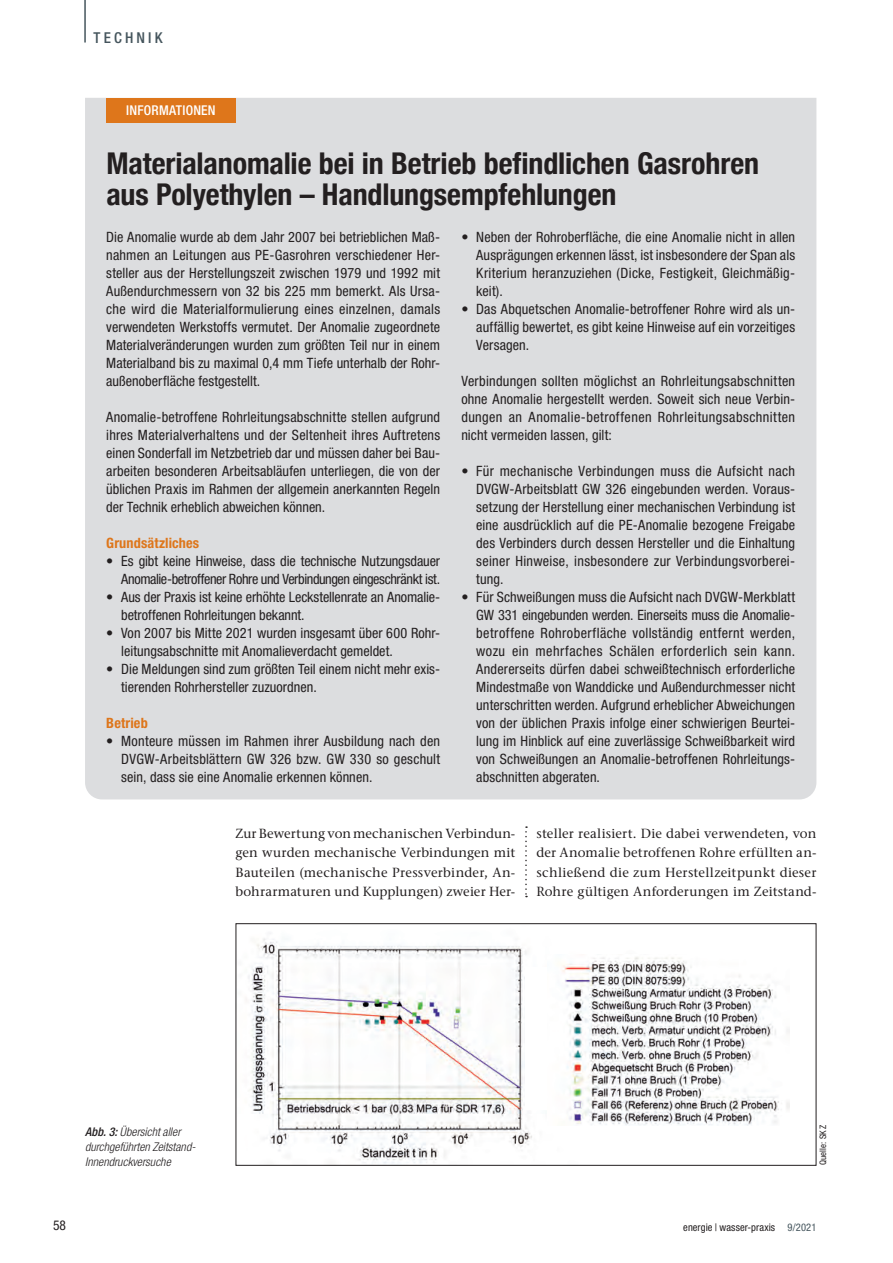
<style>
.page{position:relative;width:893px;height:1263px;background:#fff}
.page>*{position:absolute;margin:0;border:0;box-sizing:border-box;transform-origin:0 0}
.t1{font:700 condensed 30px/31.5px "Helvetica Neue";letter-spacing:-.005em;color:#231f20}
.t2{font:500 condensed 15px "Helvetica Neue LT Std";letter-spacing:.21em;color:#45555d}
.t3{font:condensed 14.25px/18px "Helvetica Neue LT Std";letter-spacing:.005em;color:#231f20;text-align:justify}
.t4{font:condensed 14.25px/18px "Helvetica Neue LT Std";letter-spacing:-.015em;color:#231f20;text-align:right}
.t5{font:700 condensed 14.25px "Helvetica Neue LT Std";letter-spacing:.01em;color:#de761b}
.t6{font:500 condensed 13.5px "Helvetica Neue LT Std";letter-spacing:.015em;color:#fff}
.t7{font:condensed 13.5px "Helvetica Neue LT Std";color:#231f20}
.t8{font:500 13.2px/19.2px "Stone Serif ITC Pro";letter-spacing:.015em;color:#231f20;text-align:justify}
.t9{font:italic 300 condensed 12px/15px "Helvetica Neue LT Std";letter-spacing:.005em;color:#231f20}
.t10{font:condensed 10.5px "Helvetica Neue LT Std";letter-spacing:.01em;color:#231f20}
.t11{font:condensed 9px "Helvetica Neue LT Std";letter-spacing:.015em;color:#231f20}
.s1{font-weight:500}
.s2{color:#45555d}
</style>
<div class="page">
<svg style="left:525px;top:826px;width:2px;height:71px"></svg>
<div style="left:85px;top:98px;width:731px;height:701px;background:#dcdddf"></div>
<div style="left:106px;top:98px;width:130px;height:25px;background:#de761b"></div>
<img style="left:246px;top:938px;width:286px;height:226px">
<div style="left:236px;top:923px;width:580px;height:243px;border:1px solid #231f20"></div>
<div style="left:525px;top:968px;width:213px;height:142px;background:#fff"></div>
<img style="left:562px;top:957px;width:227px;height:169px">
<hr style="left:84px;top:0;width:2px;height:43px;background:#45555d">
<p class="t2" style="left:94px;top:28px;width:71px">TECHNIK</p>
<p class="t6" style="left:126px;top:102px;width:91px">INFORMATIONEN</p>
<h1 class="t1" style="left:106px;top:145px;width:654px">Materialanomalie bei in Betrieb befindlichen Gasrohren aus Polyethylen – Handlungsempfehlungen</h1>
<p class="t3" style="left:106px;top:227px;width:335px">Die Anomalie wurde ab dem Jahr 2007 bei betrieblichen Maß&shy;nahmen an Leitungen aus PE-Gasrohren verschiedener Her&shy;steller aus der Herstellungszeit zwischen 1979 und 1992 mit Außendurchmessern von 32 bis 225 mm bemerkt. Als Ursa&shy;che wird die Materialformulierung eines einzelnen, damals verwendeten Werkstoffs vermutet. Der Anomalie zugeordnete Materialveränderungen wurden zum größten Teil nur in einem Materialband bis zu maximal 0,4 mm Tiefe unterhalb der Rohr&shy;außenoberfläche festgestellt.</p>
<p class="t3" style="left:106px;top:407px;width:335px">Anomalie-betroffene Rohrleitungsabschnitte stellen aufgrund ihres Materialverhaltens und der Seltenheit ihres Auftretens einen Sonderfall im Netzbetrieb dar und müssen daher bei Bau&shy;arbeiten besonderen Arbeitsabläufen unterliegen, die von der üblichen Praxis im Rahmen der allgemein anerkannten Regeln der Technik erheblich abweichen können.</p>
<p class="t5" style="left:106px;top:534px;width:94px">Grundsätzliches</p>
<p class="t4" style="left:106px;top:551px;width:335px">• Es gibt keine Hinweise, dass die technische Nutzungsdauer<br>Anomalie-betroffener Rohre und Verbindungen eingeschränkt ist.</p>
<p class="t3" style="left:121px;top:587px;width:320px;text-indent:-15px">• Aus der Praxis ist keine erhöhte Leckstellenrate an Anomalie&shy;betroffenen Rohrleitungen bekannt.</p>
<p class="t3" style="left:121px;top:623px;width:320px;text-indent:-15px">• Von 2007 bis Mitte 2021 wurden insgesamt über 600 Rohr&shy;leitungsabschnitte mit Anomalieverdacht gemeldet.</p>
<p class="t3" style="left:121px;top:659px;width:320px;text-indent:-15px">• Die Meldungen sind zum größten Teil einem nicht mehr exis&shy;tierenden Rohrhersteller zuzuordnen.</p>
<p class="t5" style="left:106px;top:714px;width:43px">Betrieb</p>
<p class="t3" style="left:121px;top:731px;width:320px;text-indent:-15px">• Monteure müssen im Rahmen ihrer Ausbildung nach den DVGW-Arbeitsblättern GW 326 bzw. GW 330 so geschult sein, dass sie eine Anomalie erkennen können.</p>
<p class="t3" style="left:476px;top:227px;width:320px;text-indent:-15px">• Neben der Rohroberfläche, die eine Anomalie nicht in allen Ausprägungen erkennen lässt, ist insbesondere der Span als Kriterium heranzuziehen (Dicke, Festigkeit, Gleichmäßig&shy;keit).</p>
<p class="t3" style="left:476px;top:299px;width:320px;text-indent:-15px">• Das Abquetschen Anomalie-betroffener Rohre wird als un&shy;auffällig bewertet, es gibt keine Hinweise auf ein vorzeitiges Versagen.</p>
<p class="t3" style="left:461px;top:371px;width:335px">Verbindungen sollten möglichst an Rohrleitungsabschnitten ohne Anomalie hergestellt werden. Soweit sich neue Verbin&shy;dungen an Anomalie-betroffenen Rohrleitungsabschnitten nicht vermeiden lassen, gilt:</p>
<p class="t3" style="left:476px;top:461px;width:320px;text-indent:-15px">• Für mechanische Verbindungen muss die Aufsicht nach DVGW-Arbeitsblatt GW 326 eingebunden werden. Voraus&shy;setzung der Herstellung einer mechanischen Verbindung ist eine ausdrücklich auf die PE-Anomalie bezogene Freigabe des Verbinders durch dessen Hersteller und die Einhaltung seiner Hinweise, insbesondere zur Verbindungsvorberei&shy;tung.</p>
<p class="t3" style="left:476px;top:587px;width:320px;text-indent:-15px">• Für Schweißungen muss die Aufsicht nach DVGW-Merkblatt GW 331 eingebunden werden. Einerseits muss die Anomalie&shy;betroffene Rohroberfläche vollständig entfernt werden, wozu ein mehrfaches Schälen erforderlich sein kann.<br>Andererseits dürfen dabei schweißtechnisch erforderliche Mindestmaße von Wanddicke und Außendurchmesser nicht unterschritten werden. Aufgrund erheblicher Abweichungen von der üblichen Praxis infolge einer schwierigen Beurtei&shy;lung im Hinblick auf eine zuverlässige Schweißbarkeit wird von Schweißungen an Anomalie-betroffenen Rohrleitungs&shy;abschnitten abgeraten.</p>
<p class="t8" style="left:236px;top:824px;width:281px">Zur Bewertung von mechanischen Verbindun&shy;gen wurden mechanische Verbindungen mit Bauteilen (mechanische Pressverbinder, An&shy;bohrarmaturen und Kupplungen) zweier Her-</p>
<p class="t8" style="left:537px;top:824px;width:281px">steller realisiert. Die dabei verwendeten, von der Anomalie betroffenen Rohre erfüllten an&shy;schließend die zum Herstellzeitpunkt dieser Rohre gültigen Anforderungen im Zeitstand-</p>
<p class="t9" style="left:85px;top:1124px;width:112px"><span class="s1">Abb. 3:</span> Übersicht aller durchgeführten Zeitstand-<br>Innendruckversuche</p>
<p class="t11" style="left:818px;top:1165px;width:41px;rotate:-90deg">Quelle: SKZ</p>
<p class="t7" style="left:53px;top:1218px;width:14px">58</p>
<p class="t10" style="left:683px;top:1221px;width:135px">energie | wasser-praxis <span class="s2">9/2021</span></p>
</div>
